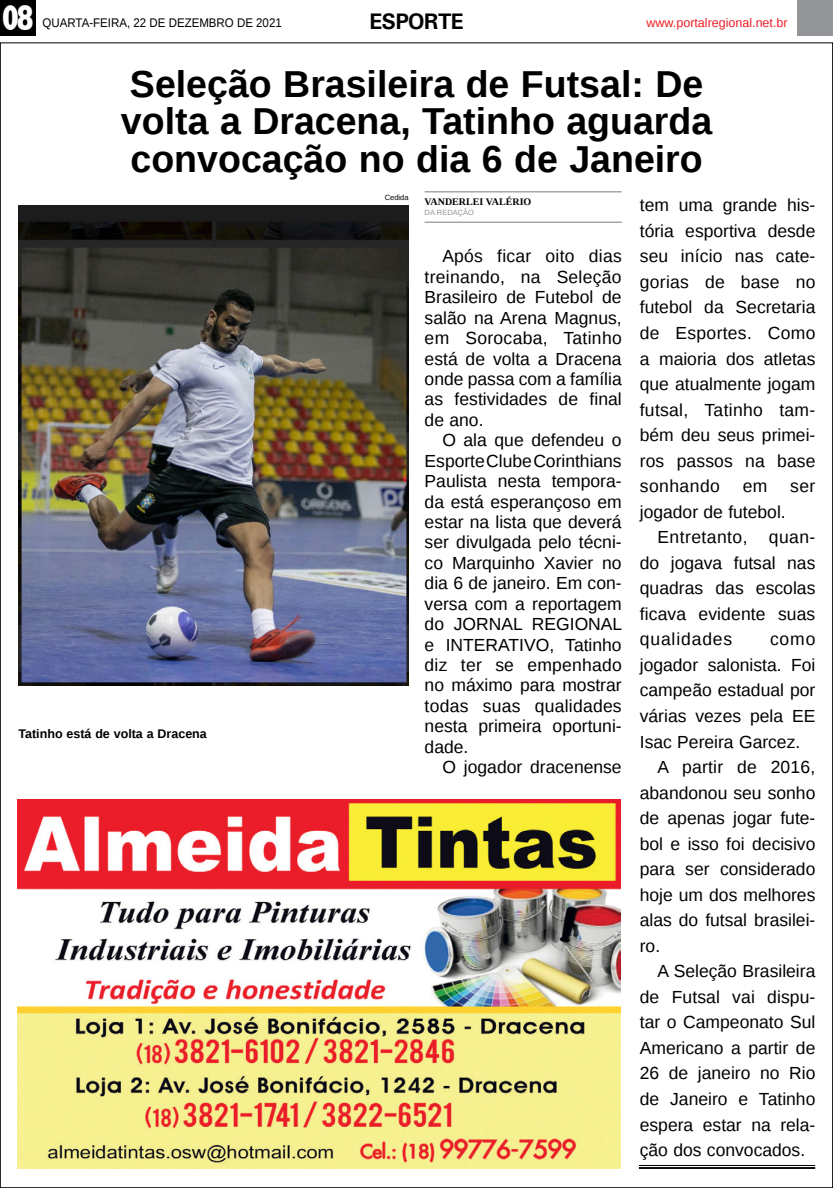
<style>
.page{position:relative;width:833px;height:1188px;background:#fff}
.page>*{position:absolute;margin:0;border:0;box-sizing:border-box;transform-origin:0 0}
.TÍTULO{font:700 37.5px/37.5px "Liberation Sans";color:#000}
.t1{font:800 36.12px "Rockwell";color:#fff;scale:.7 1}
.TITULO_PG{font:700 22.5px "Univers";letter-spacing:-.04em;color:#000}
.MATÉRIA{font:17.5px/25.5px "Liberation Sans";color:#000;text-align:justify}
.DATA_PG{font:12.5px "Liberation Sans";color:#000;scale:.92 1}
.LEGENDA{font:700 12.5px "Liberation Sans";color:#000}
.DATA_PG-2{font:12.5px "Liberation Sans";color:#ed1d24}
.CRÉDITO_NOME{font:700 10px "Liberation Serif";color:#000}
.CRÉDITO_MATÉRIA{font:7.5px "Liberation Sans";color:#939598}
.CRÉDITO_FOTO{font:7.5px "Liberation Sans";color:#000}
</style>
<div class="page">
<div style="left:0;top:0;width:36px;height:35px;background:#000"></div>
<div style="left:797px;top:0;width:36px;height:35px;background:#939598"></div>
<hr style="left:639px;top:1164px;width:176px;height:1px;background:#000">
<hr style="left:639px;top:1166px;width:176px;height:2px;background:#000">
<img style="left:17px;top:799px;width:603px;height:369px">
<img style="left:18px;top:206px;width:390px;height:479px">
<hr style="left:424px;top:191px;width:197px;height:1px;background:#939598">
<hr style="left:424px;top:221px;width:197px;height:2px;background:#939598">
<p class="t1" style="left:2px;top:-3px;width:48px">08</p>
<p class="DATA_PG" style="left:43px;top:15px;width:262px">QUARTA-FEIRA, 22 DE DEZEMBRO DE 2021</p>
<p class="TITULO_PG" style="left:370px;top:8px;width:96px">ESPORTE</p>
<p class="DATA_PG-2" style="left:646px;top:15px;width:143px">www.portalregional.net.br</p>
<p class="TÍTULO" style="left:121px;top:64px;width:593px">Seleção Brasileira de Futsal: De volta a Dracena, Tatinho aguarda</p>
<p class="TÍTULO" style="left:130px;top:139px;width:574px">convocação no dia 6 de Janeiro</p>
<p class="CRÉDITO_NOME" style="left:424px;top:195px;width:108px">VANDERLEI VALÉRIO</p>
<p class="CRÉDITO_MATÉRIA" style="left:424px;top:208px;width:51px">DA REDAÇÃO</p>
<p class="MATÉRIA" style="left:424px;top:247px;width:199px;line-height:20.4px;text-indent:18px">Após ficar oito dias treinando, na Seleção Brasileiro de Futebol de salão na Arena Magnus, em Sorocaba, Tatinho está de volta a Dracena onde passa com a família as festividades de final de ano.</p>
<p class="MATÉRIA" style="left:424px;top:430px;width:199px;line-height:20.4px;text-indent:18px">O ala que defendeu o Esporte Clube Corinthians Paulista nesta tempora&shy;da está esperançoso em estar na lista que deverá ser divulgada pelo técni&shy;co Marquinho Xavier no dia 6 de janeiro. Em con&shy;versa com a reportagem do JORNAL REGIONAL e INTERATIVO, Tatinho diz ter se empenhado no máximo para mostrar todas suas qualidades nesta primeira oportuni&shy;dade.</p>
<p class="MATÉRIA" style="left:442px;top:754px;width:181px">O jogador dracenense</p>
<p class="CRÉDITO_FOTO" style="left:385px;top:193px;width:25px">Cedida</p>
<p class="MATÉRIA" style="left:640px;top:193px;width:177px">tem uma grande his&shy;tória esportiva desde seu início nas cate&shy;gorias de base no futebol da Secretaria de Esportes. Como a maioria dos atletas que atualmente jogam futsal, Tatinho tam&shy;bém deu seus primei&shy;ros passos na base sonhando</p>
<p class="MATÉRIA" style="left:742px;top:474px;width:26px">em</p>
<p class="MATÉRIA" style="left:790px;top:474px;width:27px">ser</p>
<p class="MATÉRIA" style="left:640px;top:499px;width:147px">jogador de futebol.</p>
<p class="MATÉRIA" style="left:640px;top:525px;width:177px;text-indent:18px">Entretanto, quan&shy;do jogava futsal nas quadras das escolas ficava evidente suas qualidades</p>
<p class="MATÉRIA" style="left:640px;top:627px;width:177px;text-indent:130px">como jogador salonista. Foi campeão estadual por várias vezes pela EE Isac Pereira Garcez.</p>
<p class="MATÉRIA" style="left:640px;top:754px;width:177px;text-indent:18px">A partir de 2016, abandonou seu sonho de apenas jogar fute&shy;bol e isso foi decisivo para ser considerado hoje um dos melhores alas do futsal brasilei&shy;ro.</p>
<p class="MATÉRIA" style="left:640px;top:958px;width:177px;text-indent:18px">A Seleção Brasileira de Futsal vai dispu&shy;tar o Campeonato Sul Americano a partir de 26 de janeiro no Rio de Janeiro e Tatinho espera estar na rela&shy;ção dos convocados.</p>
<p class="LEGENDA" style="left:18px;top:725px;width:190px">Tatinho está de volta a Dracena</p>
</div>
